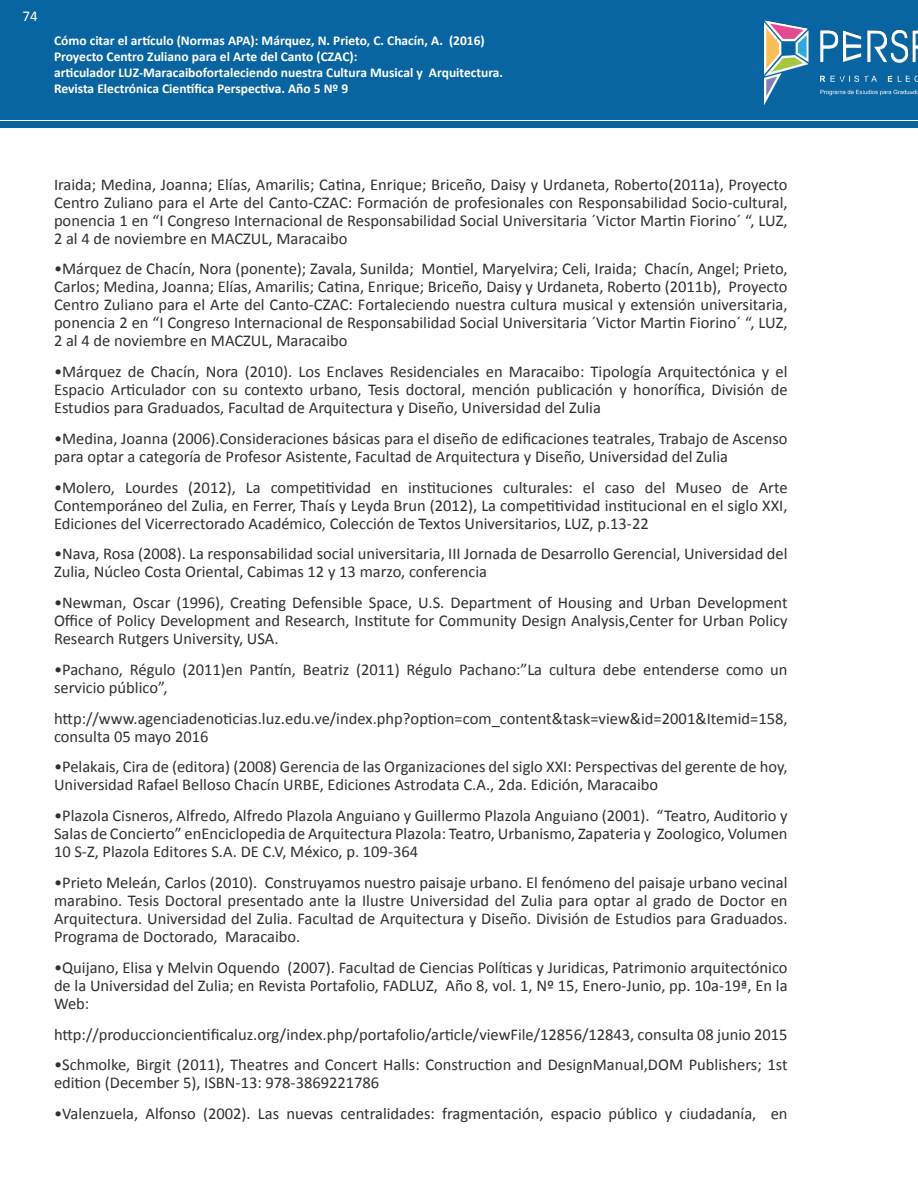
<style>
.page{position:relative;width:918px;height:1188px;background:#fff}
.page>*{position:absolute;margin:0;border:0;box-sizing:border-box;transform-origin:0 0}
.Paragraph_Style_2{font:16.5px/18px "Calibri";color:#312f30;text-align:justify}
.t1{font:15px "Calibri";color:#fff}
.t2{font:700 13.5px/16.2px "Calibri";color:#fff}
</style>
<div class="page">
<div style="left:0;top:0;width:918px;height:119px;background:#0965a1"></div>
<div style="left:0;top:121px;width:918px;height:6px;background:#0965a1"></div>
<img style="left:765px;top:20px;width:153px;height:84px">
<p class="t1" style="left:22px;top:6px;width:17px">74</p>
<p class="t2" style="left:54px;top:32px;width:451px">Cómo citar el artículo (Normas APA): Márquez, N. Prieto, C. Chacín, A. (2016)<br>Proyecto Centro Zuliano para el Arte del Canto (CZAC):<br>articulador LUZ-Maracaibofortaleciendo nuestra Cultura Musical y Arquitectura.<br>Revista Electrónica Científica Perspectiva. Año 5 Nº 9</p>
<p class="Paragraph_Style_2" style="left:54px;top:175px;width:735px">Iraida; Medina, Joanna; Elías, Amarilis; Catina, Enrique; Briceño, Daisy y Urdaneta, Roberto(2011a), Proyecto Centro Zuliano para el Arte del Canto-CZAC: Formación de profesionales con Responsabilidad Socio-cultural, ponencia 1 en “I Congreso Internacional de Responsabilidad Social Universitaria ´Victor Martin Fiorino´ “, LUZ, 2 al 4 de noviembre en MACZUL, Maracaibo</p>
<p class="Paragraph_Style_2" style="left:54px;top:260px;width:735px">•Márquez de Chacín, Nora (ponente); Zavala, Sunilda; Montiel, Maryelvira; Celi, Iraida; Chacín, Angel; Prieto, Carlos; Medina, Joanna; Elías, Amarilis; Catina, Enrique; Briceño, Daisy y Urdaneta, Roberto (2011b), Proyecto Centro Zuliano para el Arte del Canto-CZAC: Fortaleciendo nuestra cultura musical y extensión universitaria, ponencia 2 en “I Congreso Internacional de Responsabilidad Social Universitaria ´Victor Martin Fiorino´ “, LUZ, 2 al 4 de noviembre en MACZUL, Maracaibo</p>
<p class="Paragraph_Style_2" style="left:54px;top:363px;width:735px">•Márquez de Chacín, Nora (2010). Los Enclaves Residenciales en Maracaibo: Tipología Arquitectónica y el Espacio Articulador con su contexto urbano, Tesis doctoral, mención publicación y honorífica, División de Estudios para Graduados, Facultad de Arquitectura y Diseño, Universidad del Zulia</p>
<p class="Paragraph_Style_2" style="left:54px;top:430px;width:735px">•Medina, Joanna (2006).Consideraciones básicas para el diseño de edificaciones teatrales, Trabajo de Ascenso para optar a categoría de Profesor Asistente, Facultad de Arquitectura y Diseño, Universidad del Zulia</p>
<p class="Paragraph_Style_2" style="left:54px;top:478px;width:735px">•Molero, Lourdes (2012), La competitividad en instituciones culturales: el caso del Museo de Arte Contemporáneo del Zulia, en Ferrer, Thaís y Leyda Brun (2012), La competitividad institucional en el siglo XXI, Ediciones del Vicerrectorado Académico, Colección de Textos Universitarios, LUZ, p.13-22</p>
<p class="Paragraph_Style_2" style="left:54px;top:545px;width:735px">•Nava, Rosa (2008). La responsabilidad social universitaria, III Jornada de Desarrollo Gerencial, Universidad del<br>Zulia, Núcleo Costa Oriental, Cabimas 12 y 13 marzo, conferencia</p>
<p class="Paragraph_Style_2" style="left:54px;top:594px;width:735px">•Newman, Oscar (1996), Creating Defensible Space, U.S. Department of Housing and Urban Development Office of Policy Development and Research, Institute for Community Design Analysis,Center for Urban Policy Research Rutgers University, USA.</p>
<p class="Paragraph_Style_2" style="left:54px;top:661px;width:735px">•Pachano, Régulo (2011)en Pantín, Beatriz (2011) Régulo Pachano:”La cultura debe entenderse como un servicio público”,</p>
<p class="Paragraph_Style_2" style="left:54px;top:709px;width:735px">http://www.agenciadenoticias.luz.edu.ve/index.php?option=com_content&amp;task=view&amp;id=2001&amp;Itemid=158, consulta 05 mayo 2016</p>
<p class="Paragraph_Style_2" style="left:54px;top:758px;width:735px">•Pelakais, Cira de (editora) (2008) Gerencia de las Organizaciones del siglo XXI: Perspectivas del gerente de hoy,<br>Universidad Rafael Belloso Chacín URBE, Ediciones Astrodata C.A., 2da. Edición, Maracaibo</p>
<p class="Paragraph_Style_2" style="left:54px;top:807px;width:735px">•Plazola Cisneros, Alfredo, Alfredo Plazola Anguiano y Guillermo Plazola Anguiano (2001). “Teatro, Auditorio y Salas de Concierto” enEnciclopedia de Arquitectura Plazola: Teatro, Urbanismo, Zapateria y Zoologico, Volumen 10 S-Z, Plazola Editores S.A. DE C.V, México, p. 109-364</p>
<p class="Paragraph_Style_2" style="left:54px;top:874px;width:735px">•Prieto Meleán, Carlos (2010). Construyamos nuestro paisaje urbano. El fenómeno del paisaje urbano vecinal marabino. Tesis Doctoral presentado ante la Ilustre Universidad del Zulia para optar al grado de Doctor en Arquitectura. Universidad del Zulia. Facultad de Arquitectura y Diseño. División de Estudios para Graduados.<br>Programa de Doctorado, Maracaibo.</p>
<p class="Paragraph_Style_2" style="left:54px;top:958px;width:735px">•Quijano, Elisa y Melvin Oquendo (2007). Facultad de Ciencias Políticas y Juridicas, Patrimonio arquitectónico de la Universidad del Zulia; en Revista Portafolio, FADLUZ, Año 8, vol. 1, Nº 15, Enero-Junio, pp. 10a-19ª, En la Web:</p>
<p class="Paragraph_Style_2" style="left:54px;top:1025px;width:735px">http://produccioncientificaluz.org/index.php/portafolio/article/viewFile/12856/12843, consulta 08 junio 2015</p>
<p class="Paragraph_Style_2" style="left:54px;top:1056px;width:735px">•Schmolke, Birgit (2011), Theatres and Concert Halls: Construction and DesignManual,DOM Publishers; 1st edition (December 5), ISBN-13: 978-3869221786</p>
<p class="Paragraph_Style_2" style="left:54px;top:1105px;width:735px">•Valenzuela, Alfonso (2002). Las nuevas centralidades: fragmentación, espacio público y ciudadanía, en</p>
</div>
